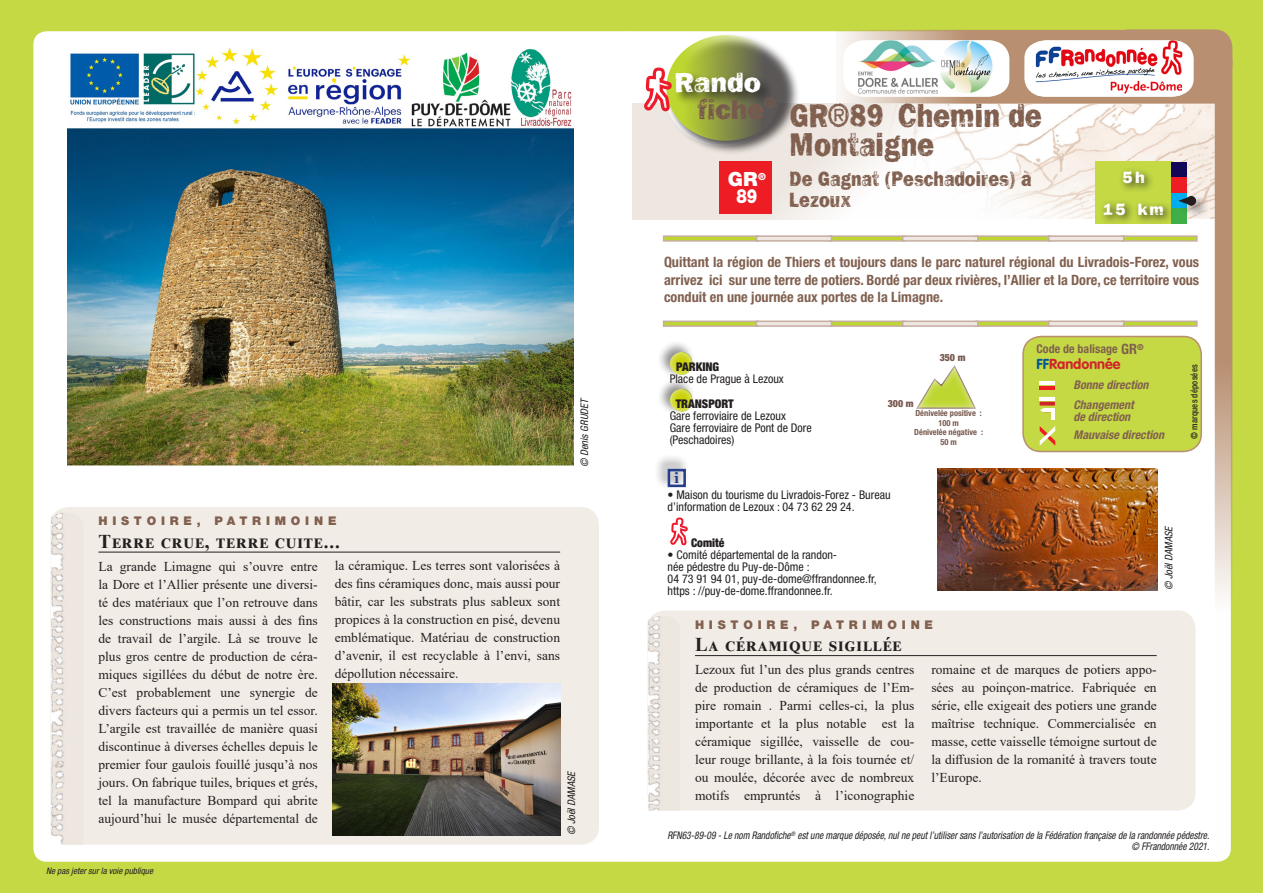
<style>
.page{position:relative;width:1263px;height:893px;background:#fff}
.page>*{position:absolute;margin:0;border:0;box-sizing:border-box;transform-origin:0 0}
.t1{font:34.2px/28.5px "Frankie OTF";color:#81604f;scale:.83 1}
.t2{font:28.5px/27.5px "Frankie OTF";color:#fff}
.t3{font:21.6px/21.6px "Frankie OTF";color:#81604f;scale:.83 1}
.t4{font:900 19.65px/17.1px "Helvetica Neue LT Std";color:#fff;text-align:center}
.t5{font:700 19.5px "Times New Roman";letter-spacing:.05em;color:#231f20}
.t6{font:16.8px/32px "Frankie OTF";color:#fff;text-align:center}
.t7{font:700 14.4px "Georgia";color:#253f8e}
.t8{font:700 condensed 14.25px/17.2px "Helvetica Neue LT Std";color:#81604f;text-align:justify}
.t9{font:700 14.25px "VAG Rounded Std";color:#d1232a}
.t10{font:13.5px/18px "Times New Roman";color:#231f20;text-align:justify}
.t11{font:condensed 12px/12px "Helvetica Neue LT Std";color:#231f20}
.t12{font:italic 700 condensed 12px/19.5px "Helvetica Neue LT Std";color:#81604f}
.t13{font:900 12px "Helvetica Neue LT Std";letter-spacing:.4em;color:#81604f}
.t14{font:900 condensed 12px "Helvetica Neue LT Std";color:#231f20}
.t15{font:700 condensed 12px "Helvetica Neue LT Std";color:#81604f}
.t16{font:italic condensed 10.5px/10.5px "Helvetica Neue LT Std";color:#231f20;text-align:right;scale:.9 1}
.t17{font:italic condensed 10.5px "Helvetica Neue LT Std";color:#231f20}
.t18{font:900 condensed 9.9px "Helvetica Neue LT Std";color:#78594e}
.t19{font:italic condensed 9px "Helvetica Neue LT Std";color:#231f20}
.t20{font:500 condensed 9px "Helvetica Neue LT Std";letter-spacing:.02em;color:#231f20;scale:.96 1}
.t21{font:700 condensed 8.4px/9.6px "Helvetica Neue LT Std";color:#78594e;text-align:center}
.s1{color:#78594e}
.s2{font-size:14.25px}
.s3{color:#01569b}
</style>
<div class="page">
<div style="left:0;top:0;width:631px;height:893px;background:#c4d944"></div>
<div style="left:631px;top:0;width:632px;height:893px;background:#c4d944"></div>
<div style="left:632px;top:31px;width:594px;height:831px;background:#fff"></div>
<div style="left:33px;top:31px;width:599px;height:831px;background:#fff"></div>
<div style="left:632px;top:103px;width:388px;height:117px;background:#eee7e1"></div>
<div style="left:664px;top:33px;width:136px;height:122px;background:#231f20;opacity:.75"></div>
<svg style="left:666px;top:35px;width:120px;height:106px;background:#8d964c"></svg>
<div style="left:674px;top:71px;width:100px;height:35px;background:#231f20;opacity:.75"></div>
<svg style="left:643px;top:68px;width:29px;height:43px"></svg>
<svg style="left:663px;top:235px;width:93px;height:7px"></svg>
<svg style="left:832px;top:235px;width:4px;height:7px"></svg>
<svg style="left:756px;top:235px;width:76px;height:7px"></svg>
<svg style="left:663px;top:321px;width:93px;height:6px"></svg>
<svg style="left:832px;top:321px;width:4px;height:6px"></svg>
<svg style="left:756px;top:321px;width:76px;height:6px"></svg>
<div style="left:657px;top:340px;width:39px;height:39px;background:#231f20;opacity:.5"></div>
<div style="left:669px;top:349px;width:30px;height:27px;background:#fff;opacity:.75"></div>
<div style="left:657px;top:377px;width:39px;height:39px;background:#231f20;opacity:.5"></div>
<div style="left:669px;top:386px;width:30px;height:27px;background:#fff;opacity:.75"></div>
<div style="left:654px;top:454px;width:35px;height:34px;background:#231f20;opacity:.6"></div>
<div style="left:668px;top:469px;width:18px;height:18px;border:3px solid #253f8e"></div>
<svg style="left:670px;top:517px;width:18px;height:28px"></svg>
<div style="left:720px;top:161px;width:52px;height:52px;background:#ee1d23"></div>
<svg style="left:836px;top:30px;width:396px;height:829px;background:#edead5"></svg>
<img style="left:858px;top:40px;width:136px;height:57px">
<div style="left:647px;top:611px;width:548px;height:200px;background:#f2ece6;border-radius:18px"></div>
<hr style="left:695px;top:655px;width:462px;height:1px;background:#231f20">
<img style="left:647px;top:616px;width:14px;height:195px">
<img style="left:937px;top:468px;width:220px;height:122px">
<div style="left:51px;top:507px;width:548px;height:338px;background:#f2ece6;border-radius:18px"></div>
<hr style="left:98px;top:552px;width:462px;height:1px;background:#231f20">
<img style="left:51px;top:513px;width:14px;height:332px">
<img style="left:332px;top:684px;width:228px;height:151px">
<img style="left:67px;top:48px;width:506px;height:419px">
<p class="t17" style="left:578px;top:467px;width:71px;rotate:-90deg">© Denis GRUDET</p>
<p class="t13" style="left:98px;top:514px;width:239px">HISTOIRE, PATRIMOINE</p>
<h3 class="t5" style="left:98px;top:527px;width:243px">Terre crue, terre cuite...</h3>
<p class="t10" style="left:98px;top:557px;width:221px">La grande Limagne qui s’ouvre entre la Dore et l’Allier présente une diversi&shy;té des matériaux que l’on retrouve dans les constructions mais aussi à des fins de travail de l’argile. Là se trouve le plus gros centre de production de céra&shy;miques sigillées du début de notre ère.<br>C’est probablement une synergie de divers facteurs qui a permis un tel essor.<br>L’argile est travaillée de manière quasi discontinue à diverses échelles depuis le premier four gaulois fouillé jusqu’à nos jours. On fabrique tuiles, briques et grés, tel la manufacture Bompard qui abrite aujourd’hui le musée départemental de</p>
<p class="t10" style="left:335px;top:556px;width:227px">la céramique. Les terres sont valorisées à des fins céramiques donc, mais aussi pour bâtir, car les substrats plus sableux sont propices à la construction en pisé, devenu emblématique. Matériau de construction d’avenir, il est recyclable à l’envi, sans dépollution nécessaire.</p>
<p class="t17" style="left:565px;top:835px;width:66px;rotate:-90deg">© Joël DAMASE</p>
<p class="t19" style="left:46px;top:865px;width:108px">Ne pas jeter sur la voie publique</p>
<h2 class="t2" style="left:698px;top:68px;width:79px;text-indent:-23px">Rando <span class="s1">fiche</span><sup>®</sup></h2>
<h3 class="t4" style="left:728px;top:170px;width:40px">GR<sup>®<br></sup>89</h3>
<h1 class="t1" style="left:789px;top:101px;width:306px">GR®89 Chemin de<br>Montaigne</h1>
<h3 class="t3" style="left:789px;top:167px;width:293px">De Gagnat (Peschadoires) à<br>Lezoux</h3>
<p class="t6" style="left:1103px;top:161px;width:62px">5h<br>15 km</p>
<p class="t8" style="left:664px;top:254px;width:537px">Quittant la région de Thiers et toujours dans le parc naturel régional du Livradois-Forez, vous arrivez ici sur une terre de potiers. Bordé par deux rivières, l’Allier et la Dore, ce territoire vous conduit en une journée aux portes de la Limagne.</p>
<p class="t14" style="left:676px;top:359px;width:45px">PARKING</p>
<p class="t11" style="left:670px;top:372px;width:116px">Place de Prague à Lezoux</p>
<p class="t14" style="left:676px;top:396px;width:59px">TRANSPORT</p>
<p class="t11" style="left:670px;top:409px;width:144px">Gare ferroviaire de Lezoux<br>Gare ferroviaire de Pont de Dore (Peschadoires)</p>
<p class="t7" style="left:674px;top:469px;width:7px">i</p>
<p class="t18" style="left:888px;top:398px;width:27px">300 m</p>
<p class="t18" style="left:940px;top:351px;width:27px">350 m</p>
<p class="t21" style="left:914px;top:408px;width:70px">Dénivelée positive :<br>100 m<br>Dénivelée négative :<br>50 m</p>
<p class="t11" style="left:668px;top:489px;width:224px">• Maison du tourisme du Livradois-Forez - Bureau d’information de Lezoux : 04 73 62 29 24.</p>
<p class="t14" style="left:691px;top:535px;width:35px">Comité</p>
<p class="t11" style="left:668px;top:548px;width:211px">• Comité départemental de la randon-<br>née pédestre du Puy-de-Dôme :<br>04 73 91 94 01, puy-de-dome@ffrandonnee.fr, https : //puy-de-dome.ffrandonnee.fr.</p>
<p class="t15" style="left:1036px;top:341px;width:109px">Code de balisage <span class="s2">GR</span><sup>®</sup></p>
<p class="t9" style="left:1036px;top:355px;width:86px"><span class="s3">FF</span>Randonnée</p>
<p class="t12" style="left:1073px;top:375px;width:77px">Bonne direction<br>Changement</p>
<p class="t12" style="left:1073px;top:408px;width:92px;line-height:18px">de direction<br>Mauvaise direction</p>
<p class="t17" style="left:1162px;top:590px;width:66px;rotate:-90deg">© Joël DAMASE</p>
<p class="t13" style="left:695px;top:617px;width:239px">HISTOIRE, PATRIMOINE</p>
<h3 class="t5" style="left:695px;top:630px;width:208px">La céramique sigillée</h3>
<p class="t10" style="left:695px;top:660px;width:221px">Lezoux fut l’un des plus grands centres de production de céramiques de l’Em&shy;pire romain . Parmi celles-ci, la plus importante et la plus notable est la céramique sigillée, vaisselle de cou&shy;leur rouge brillante, à la fois tournée et/ ou moulée, décorée avec de nombreux motifs empruntés à l’iconographie</p>
<p class="t10" style="left:931px;top:660px;width:227px">romaine et de marques de potiers appo&shy;sées au poinçon-matrice. Fabriquée en série, elle exigeait des potiers une grande maîtrise technique. Commercialisée en masse, cette vaisselle témoigne surtout de la diffusion de la romanité à travers toute l’Europe.</p>
<p class="t20" style="left:1189px;top:439px;width:79px;rotate:-90deg">© marques déposées</p>
<p class="t16" style="left:667px;top:831px;width:604px">RFN63-89-09 - Le nom Randofiche<sup>®</sup> est une marque déposée, nul ne peut l’utiliser sans l’autorisation de la Fédération française de la randonnée pédestre. © FFrandonnée 2021.</p>
</div>
